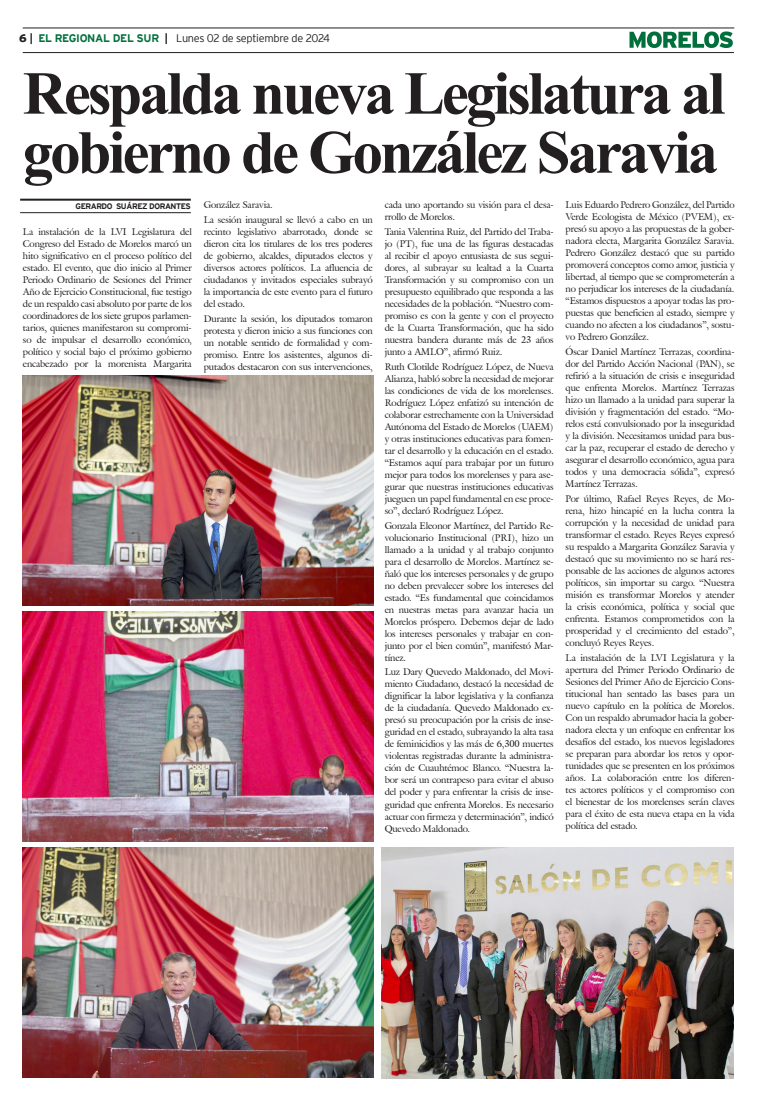
<style>
.page{position:relative;width:757px;height:1106px;background:#fff}
.page>*{position:absolute;margin:0;border:0;box-sizing:border-box;transform-origin:0 0}
.Cabeza_01{font:700 61px "Times New Roman";letter-spacing:-.05em;color:#231f20}
.t1{font:300 11px "Interstate";letter-spacing:-.025em;color:#231f20}
.t2{font:9.5px/12px "Galliard IT Cby BT";letter-spacing:-.015em;color:#231f20;text-align:justify}
.t3{font:700 8px "Interstate";letter-spacing:-.05em;color:#231f20}
.s1{font-weight:900}
.s2{font-weight:700}
.s3{font-weight:700;color:#006f3c}
</style>
<div class="page">
<hr style="left:23px;top:28px;width:711px;height:1px;background:#231f20">
<hr style="left:23px;top:52px;width:711px;height:1px;background:#231f20">
<svg style="left:629px;top:31px;width:104px;height:17px"></svg>
<hr style="left:20px;top:199px;width:171px;height:2px;background:#231f20">
<hr style="left:20px;top:212px;width:171px;height:1px;background:#231f20">
<img style="left:382px;top:847px;width:351px;height:231px">
<img style="left:23px;top:611px;width:351px;height:230px">
<img style="left:22px;top:847px;width:352px;height:230px">
<img style="left:23px;top:375px;width:351px;height:230px">
<p class="t1" style="left:19px;top:32px;width:312px"><span class="s1">6</span> <span class="s2">|</span> <span class="s3">EL REGIONAL DEL SUR</span> <span class="s2">|</span> Lunes 02 de septiembre de 2024</p>
<p class="Cabeza_01" style="left:23px;top:49px;width:704px">Respalda nueva Legislatura al</p>
<p class="Cabeza_01" style="left:23px;top:108px;width:697px">gobierno de González Saravia</p>
<p class="t3" style="left:76px;top:202px;width:117px">GERARDO SUÁREZ DORANTES</p>
<p class="t2" style="left:204px;top:198px;width:71px">González Saravia.</p>
<p class="t2" style="left:204px;top:213px;width:170px">La sesión inaugural se llevó a cabo en un recinto legislativo abarrotado, donde se dieron cita los titulares de los tres poderes de gobierno, alcaldes, diputados electos y diversos actores políticos. La afluencia de ciudadanos y invitados especiales subrayó la importancia de este evento para el futuro del estado.</p>
<p class="t2" style="left:204px;top:312px;width:170px">Durante la sesión, los diputados tomaron protesta y dieron inicio a sus funciones con un notable sentido de formalidad y com&shy;promiso. Entre los asistentes, algunos di&shy;putados destacaron con sus intervenciones,</p>
<p class="t2" style="left:385px;top:198px;width:170px">cada uno aportando su visión para el desa&shy;rrollo de Morelos.</p>
<p class="t2" style="left:385px;top:225px;width:170px">Tania Valentina Ruiz, del Partido del Traba&shy;jo (PT), fue una de las figuras destacadas al recibir el apoyo entusiasta de sus segui&shy;dores, al subrayar su lealtad a la Cuarta Transformación y su compromiso con un presupuesto equilibrado que responda a las necesidades de la población. “Nuestro com&shy;promiso es con la gente y con el proyecto de la Cuarta Transformación, que ha sido nuestra bandera durante más de 23 años junto a AMLO”, afirmó Ruiz.</p>
<p class="t2" style="left:385px;top:360px;width:170px">Ruth Clotilde Rodríguez López, de Nueva Alianza, habló sobre la necesidad de mejorar las condiciones de vida de los morelenses.<br>Rodríguez López enfatizó su intención de colaborar estrechamente con la Universidad Autónoma del Estado de Morelos (UAEM) y otras instituciones educativas para fomen&shy;tar el desarrollo y la educación en el estado. “Estamos aquí para trabajar por un futuro mejor para todos los morelenses y para ase&shy;gurar que nuestras instituciones educativas jueguen un papel fundamental en ese proce&shy;so”, declaró Rodríguez López.</p>
<p class="t2" style="left:385px;top:519px;width:170px">Gonzala Eleonor Martínez, del Partido Re&shy;volucionario Institucional (PRI), hizo un llamado a la unidad y al trabajo conjunto para el desarrollo de Morelos. Martínez se&shy;ñaló que los intereses personales y de grupo no deben prevalecer sobre los intereses del estado. “Es fundamental que coincidamos en nuestras metas para avanzar hacia un Morelos próspero. Debemos dejar de lado los intereses personales y trabajar en con&shy;junto por el bien común”, manifestó Mar&shy;tínez.</p>
<p class="t2" style="left:385px;top:666px;width:170px">Luz Dary Quevedo Maldonado, del Movi&shy;miento Ciudadano, destacó la necesidad de dignificar la labor legislativa y la confianza de la ciudadanía. Quevedo Maldonado ex&shy;presó su preocupación por la crisis de inse&shy;guridad en el estado, subrayando la alta tasa de feminicidios y las más de 6,300 muertes violentas registradas durante la administra&shy;ción de Cuauhtémoc Blanco. “Nuestra la&shy;bor será un contrapeso para evitar el abuso del poder y para enfrentar la crisis de inse&shy;guridad que enfrenta Morelos. Es necesario actuar con firmeza y determinación”, indicó Quevedo Maldonado.</p>
<p class="t2" style="left:566px;top:198px;width:170px">Luis Eduardo Pedrero González, del Partido Verde Ecologista de México (PVEM), ex&shy;presó su apoyo a las propuestas de la gober&shy;nadora electa, Margarita González Saravia.<br>Pedrero González destacó que su partido promoverá conceptos como amor, justicia y libertad, al tiempo que se comprometerán a no perjudicar los intereses de la ciudadanía. “Estamos dispuestos a apoyar todas las pro&shy;puestas que beneficien al estado, siempre y cuando no afecten a los ciudadanos”, sostu&shy;vo Pedrero González.</p>
<p class="t2" style="left:566px;top:345px;width:170px">Óscar Daniel Martínez Terrazas, coordina&shy;dor del Partido Acción Nacional (PAN), se refirió a la situación de crisis e inseguridad que enfrenta Morelos. Martínez Terrazas hizo un llamado a la unidad para superar la división y fragmentación del estado. “Mo&shy;relos está convulsionado por la inseguridad y la división. Necesitamos unidad para bus&shy;car la paz, recuperar el estado de derecho y asegurar el desarrollo económico, agua para todos y una democracia sólida”, expresó Martínez Terrazas.</p>
<p class="t2" style="left:566px;top:492px;width:170px">Por último, Rafael Reyes Reyes, de Mo&shy;rena, hizo hincapié en la lucha contra la corrupción y la necesidad de unidad para transformar el estado. Reyes Reyes expresó su respaldo a Margarita González Saravia y destacó que su movimiento no se hará res&shy;ponsable de las acciones de algunos actores políticos, sin importar su cargo. “Nuestra misión es transformar Morelos y atender la crisis económica, política y social que enfrenta. Estamos comprometidos con la prosperidad y el crecimiento del estado”, concluyó Reyes Reyes.</p>
<p class="t2" style="left:566px;top:651px;width:170px">La instalación de la LVI Legislatura y la apertura del Primer Periodo Ordinario de Sesiones del Primer Año de Ejercicio Cons&shy;titucional han sentado las bases para un nuevo capítulo en la política de Morelos.<br>Con un respaldo abrumador hacia la gober&shy;nadora electa y un enfoque en enfrentar los desafíos del estado, los nuevos legisladores se preparan para abordar los retos y opor&shy;tunidades que se presenten en los próximos años. La colaboración entre los diferen&shy;tes actores políticos y el compromiso con el bienestar de los morelenses serán claves para el éxito de esta nueva etapa en la vida política del estado.</p>
<p class="t2" style="left:23px;top:225px;width:170px">La instalación de la LVI Legislatura del Congreso del Estado de Morelos marcó un hito significativo en el proceso político del estado. El evento, que dio inicio al Primer Periodo Ordinario de Sesiones del Primer Año de Ejercicio Constitucional, fue testigo de un respaldo casi absoluto por parte de los coordinadores de los siete grupos parlamen&shy;tarios, quienes manifestaron su compromi&shy;so de impulsar el desarrollo económico, político y social bajo el próximo gobierno encabezado por la morenista Margarita</p>
</div>
